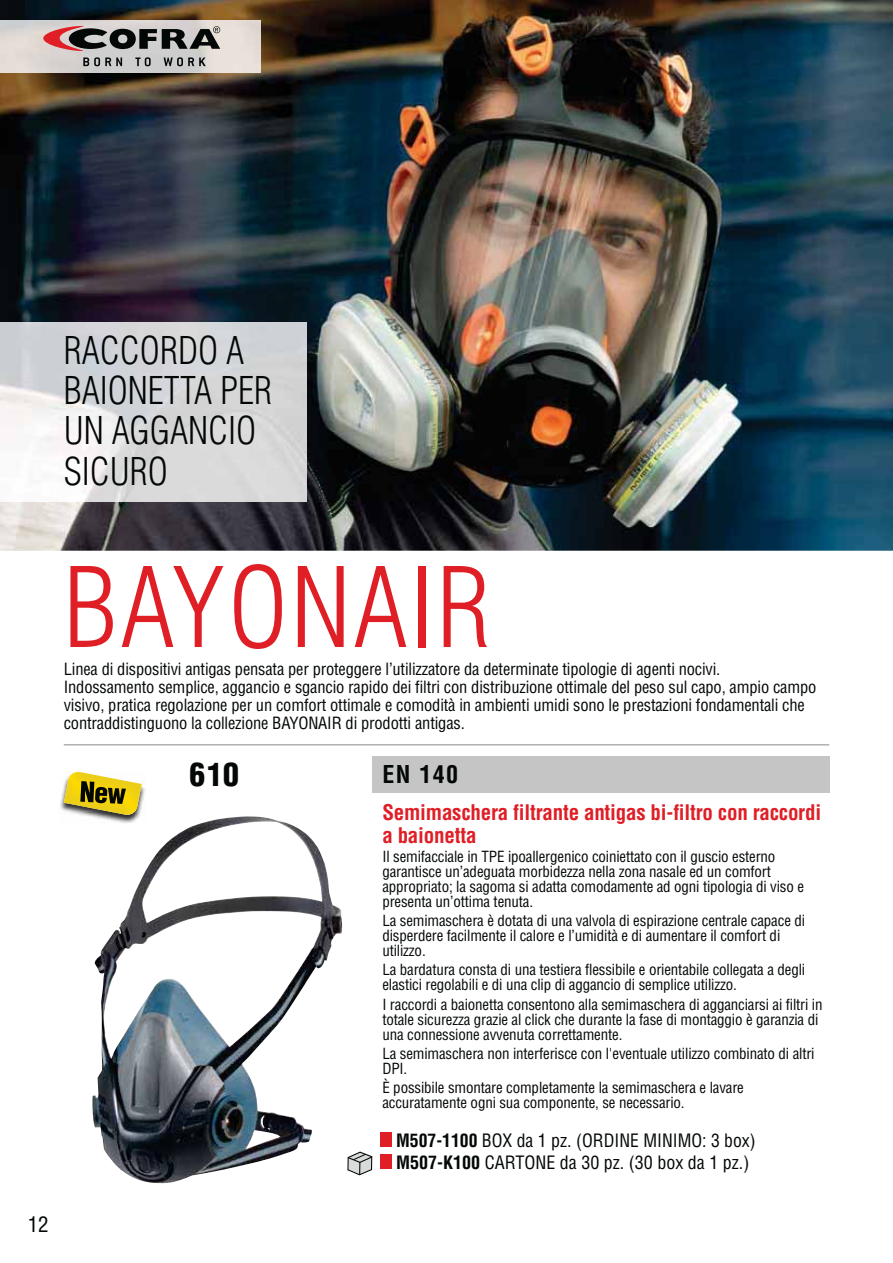
<style>
.page{position:relative;width:893px;height:1263px;background:#fff}
.page>*{position:absolute;margin:0;border:0;box-sizing:border-box;transform-origin:0 0}
.t1{font:300 condensed 108px "Helvetica LT Std";letter-spacing:.025em;color:#e01e26}
.t2{font:300 condensed 37.35px/40.2px "Helvetica LT Std";color:#030806}
.t3{font:900 condensed 31.5px "Helvetica LT Std";color:#030806}
.t4{font:700 condensed 24px "Helvetica LT Std";color:#030806}
.t5{font:700 condensed 21px/22.5px "Helvetica LT Std";letter-spacing:-.01em;color:#e01e26}
.t6{font:condensed 21px "Helvetica LT Std";color:#030806}
.t7{font:condensed 18px/22.2px "Helvetica LT Std";color:#030806}
.t8{font:condensed 16.5px/18px "Helvetica LT Std";letter-spacing:-.01em;color:#030806}
.t9{font:condensed 15px/15px "Helvetica LT Std";letter-spacing:-.01em;color:#030806}
.s1{font-weight:700}
</style>
<div class="page">
<img style="left:0;top:0;width:893px;height:551px">
<img style="left:0;top:21px;width:261px;height:51px">
<svg style="left:43px;top:26px;width:177px;height:25px;background:#817270"></svg>
<svg style="left:83px;top:57px;width:39px;height:9px"></svg>
<svg style="left:135px;top:57px;width:16px;height:9px"></svg>
<svg style="left:164px;top:57px;width:42px;height:9px"></svg>
<hr style="left:64px;top:744px;width:765px;height:1px;background:#afb0b2">
<img style="left:0;top:322px;width:306px;height:180px">
<img style="left:60px;top:786px;width:85px;height:31px">
<img style="left:64px;top:777px;width:78px;height:38px">
<svg style="left:68px;top:772px;width:58px;height:32px;background:#ab9a29"></svg>
<div style="left:372px;top:756px;width:457px;height:36px;background:#c5c5c6"></div>
<div style="left:381px;top:1132px;width:11px;height:14px;background:#e01e26"></div>
<div style="left:381px;top:1154px;width:11px;height:15px;background:#e01e26"></div>
<svg style="left:347px;top:1151px;width:26px;height:25px"></svg>
<img style="left:92px;top:816px;width:250px;height:368px">
<h2 class="t2" style="left:64px;top:331px;width:210px">RACCORDO A<br>BAIONETTA PER<br>UN AGGANCIO<br>SICURO</h2>
<h1 class="t1" style="left:64px;top:546px;width:429px">BAYONAIR</h1>
<p class="t8" style="left:64px;top:662px;width:754px">Linea di dispositivi antigas pensata per proteggere l’utilizzatore da determinate tipologie di agenti nocivi.<br>Indossamento semplice, aggancio e sgancio rapido dei filtri con distribuzione ottimale del peso sul capo, ampio campo visivo, pratica regolazione per un comfort ottimale e comodità in ambienti umidi sono le prestazioni fondamentali che contraddistinguono la collezione BAYONAIR di prodotti antigas.</p>
<h3 class="t3" style="left:189px;top:763px;width:51px">610</h3>
<h3 class="t4" style="left:382px;top:766px;width:77px">EN 140</h3>
<h3 class="t5" style="left:382px;top:804px;width:440px">Semimaschera filtrante antigas bi-filtro con raccordi a baionetta</h3>
<p class="t9" style="left:382px;top:851px;width:423px">Il semifacciale in TPE ipoallergenico coiniettato con il guscio esterno garantisce un’adeguata morbidezza nella zona nasale ed un comfort appropriato; la sagoma si adatta comodamente ad ogni tipologia di viso e presenta un’ottima tenuta.</p>
<p class="t9" style="left:382px;top:915px;width:424px">La semimaschera è dotata di una valvola di espirazione centrale capace di disperdere facilmente il calore e l’umidità e di aumentare il comfort di utilizzo.</p>
<p class="t9" style="left:382px;top:964px;width:424px">La bardatura consta di una testiera flessibile e orientabile collegata a degli elastici regolabili e di una clip di aggancio di semplice utilizzo.</p>
<p class="t9" style="left:382px;top:999px;width:442px">I raccordi a baionetta consentono alla semimaschera di agganciarsi ai filtri in totale sicurezza grazie al click che durante la fase di montaggio è garanzia di una connessione avvenuta correttamente.</p>
<p class="t9" style="left:382px;top:1048px;width:434px">La semimaschera non interferisce con l'eventuale utilizzo combinato di altri<br>DPI.</p>
<p class="t9" style="left:382px;top:1082px;width:363px">È possibile smontare completamente la semimaschera e lavare accuratamente ogni sua componente, se necessario.</p>
<p class="t7" style="left:396px;top:1131px;width:361px"><span class="s1">M507-1100</span> BOX da 1 pz. (ORDINE MINIMO: 3 box)<br><span class="s1">M507-K100</span> CARTONE da 30 pz. (30 box da 1 pz.)</p>
<h3 class="t6" style="left:28px;top:1217px;width:23px">12</h3>
</div>
